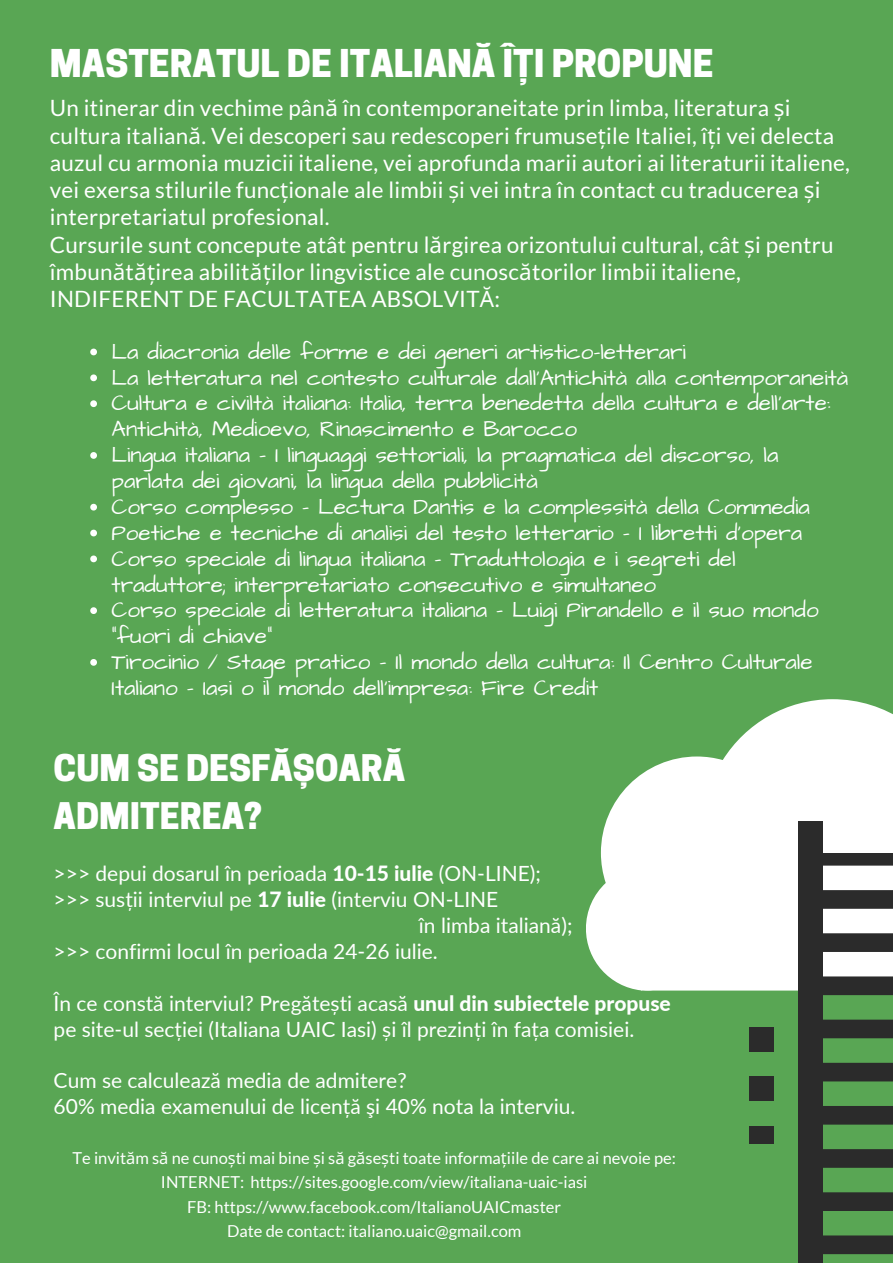
<style>
.page{position:relative;width:893px;height:1264px;background:#fff}
.page>*{position:absolute;margin:0;border:0;box-sizing:border-box;transform-origin:0 0}
.t1{font:800 36px "Cooper Hewitt";color:#fff}
.t2{font:800 34.5px "Cooper Hewitt";color:#fff}
.t3{font:22.5px/25.8px "Architects Daughter";color:#fff}
.t4{font:22.5px/27.3px "Lato";letter-spacing:.01em;color:#fff}
.t5{font:21px/25.8px "Lato";color:#fff}
.t6{font:16.5px "Lato";color:#fff}
.s1{font-family:"Noto Sans"}
.s2{font-weight:800}
</style>
<div class="page">
<div style="left:0;top:0;width:892px;height:1262px;background:#59a654"></div>
<svg style="left:586px;top:699px;width:306px;height:291px;fill:#fff"></svg>
<svg style="left:822px;top:853px;width:70px;height:409px"></svg>
<div style="left:798px;top:821px;width:24px;height:441px;background:#2b2b2b"></div>
<div style="left:749px;top:1027px;width:24px;height:24px;background:#2b2b2b"></div>
<div style="left:749px;top:1076px;width:24px;height:25px;background:#2b2b2b"></div>
<div style="left:749px;top:1125px;width:24px;height:18px;background:#2b2b2b"></div>
<svg style="left:90px;top:348px;width:7px;height:7px"></svg>
<svg style="left:90px;top:374px;width:7px;height:7px"></svg>
<svg style="left:90px;top:400px;width:7px;height:7px"></svg>
<svg style="left:90px;top:452px;width:7px;height:7px"></svg>
<svg style="left:90px;top:504px;width:7px;height:6px"></svg>
<svg style="left:90px;top:529px;width:7px;height:7px"></svg>
<svg style="left:90px;top:555px;width:7px;height:7px"></svg>
<svg style="left:90px;top:607px;width:7px;height:7px"></svg>
<svg style="left:90px;top:659px;width:7px;height:6px"></svg>
<p class="t1" style="left:50px;top:49px;width:665px">MASTERATUL DE ITALIANĂ ÎŢI PROPUNE</p>
<p class="t4" style="left:50px;top:94px;width:801px">Un itinerar din vechime pân<span class="s1">ă</span> în contemporaneitate prin limba, literatura <span class="s1">ș</span>i cultura italian<span class="s1">ă</span>. Vei descoperi sau redescoperi frumuse<span class="s1">ț</span>ile Italiei, î<span class="s1">ț</span>i vei delecta auzul cu armonia muzicii italiene, vei aprofunda marii autori ai literaturii italiene, vei exersa stilurile func<span class="s1">ț</span>ionale ale limbii <span class="s1">ș</span>i vei intra în contact cu traducerea <span class="s1">ș</span>i interpretariatul profesional.</p>
<p class="t4" style="left:50px;top:230px;width:785px">Cursurile sunt concepute atât pentru l<span class="s1">ă</span>rgirea orizontului cultural, cât <span class="s1">ș</span>i pentru îmbun<span class="s1">ă</span>t<span class="s1">ăț</span>irea abilit<span class="s1">ăț</span>ilor lingvistice ale cunosc<span class="s1">ă</span>torilor limbii italiene,<br>INDIFERENT DE FACULTATEA ABSOLVIT<span class="s1">Ă</span>:</p>
<p class="t3" style="left:112px;top:339px;width:576px">La diacronia delle forme e dei generi artistico-letterari</p>
<p class="t3" style="left:112px;top:365px;width:738px">La letteratura nel contesto culturale dall’Antichità alla contemporaneità</p>
<p class="t3" style="left:112px;top:391px;width:720px">Cultura e civiltà italiana: Italia, terra benedetta della cultura e dell’arte:<br>Antichità, Medioevo, Rinascimento e Barocco</p>
<p class="t3" style="left:112px;top:443px;width:668px">Lingua italiana – I linguaggi settoriali, la pragmatica del discorso, la parlata dei giovani, la lingua della pubblicità</p>
<p class="t3" style="left:112px;top:494px;width:699px">Corso complesso – Lectura Dantis e la complessità della Commedia</p>
<p class="t3" style="left:112px;top:520px;width:692px">Poetiche e tecniche di analisi del testo letterario – I libretti d’opera</p>
<p class="t3" style="left:112px;top:546px;width:625px">Corso speciale di lingua italiana – Traduttologia e i segreti del traduttore; interpretariato consecutivo e simultaneo</p>
<p class="t3" style="left:112px;top:598px;width:708px">Corso speciale di letteratura italiana – Luigi Pirandello e il suo mondo “fuori di chiave”</p>
<p class="t3" style="left:112px;top:649px;width:702px">Tirocinio / Stage pratico – Il mondo della cultura: Il Centro Culturale<br>Italiano – Iasi o il mondo dell’impresa: Fire Credit</p>
<p class="t2" style="left:54px;top:755px;width:353px">CUM SE DESFĂȘOARĂ</p>
<p class="t2" style="left:54px;top:802px;width:209px">ADMITEREA?</p>
<p class="t5" style="left:54px;top:860px;width:488px">&gt;&gt;&gt; depui dosarul în perioada <span class="s2">10-15 iulie</span> (ON-LINE);</p>
<p class="t5" style="left:54px;top:886px;width:446px">&gt;&gt;&gt; susții interviul pe <span class="s2">17 iulie</span> (interviu ON-LINE</p>
<p class="t5" style="left:419px;top:912px;width:155px">în limba italiană);</p>
<p class="t5" style="left:54px;top:937px;width:385px">&gt;&gt;&gt; confirmi locul în perioada 24-26 iulie.</p>
<p class="t5" style="left:54px;top:989px;width:618px">În ce constă interviul? Pregătești acasă <span class="s2">unul din subiectele propuse </span>pe site-ul secției (Italiana UAIC Iasi) și îl prezinți în fața comisiei.</p>
<p class="t5" style="left:54px;top:1067px;width:354px">Cum se calculează media de admitere?</p>
<p class="t5" style="left:54px;top:1093px;width:523px">60% media examenului de licență şi 40% nota la interviu.</p>
<p class="t6" style="left:72px;top:1147px;width:605px">Te invit<span class="s1">ă</span>m s<span class="s1">ă</span> ne cuno<span class="s1">ș</span>ti mai bine <span class="s1">ș</span>i s<span class="s1">ă</span> g<span class="s1">ă</span>se<span class="s1">ș</span>ti toate informa<span class="s1">ț</span>iile de care ai nevoie pe:</p>
<p class="t6" style="left:161px;top:1172px;width:428px">INTERNET: https://sites.google.com/view/italiana-uaic-iasi</p>
<p class="t6" style="left:187px;top:1196px;width:375px">FB: https://www.facebook.com/ItalianoUAICmaster</p>
<p class="t6" style="left:227px;top:1220px;width:296px">Date de contact: italiano.uaic@gmail.com</p>
</div>
